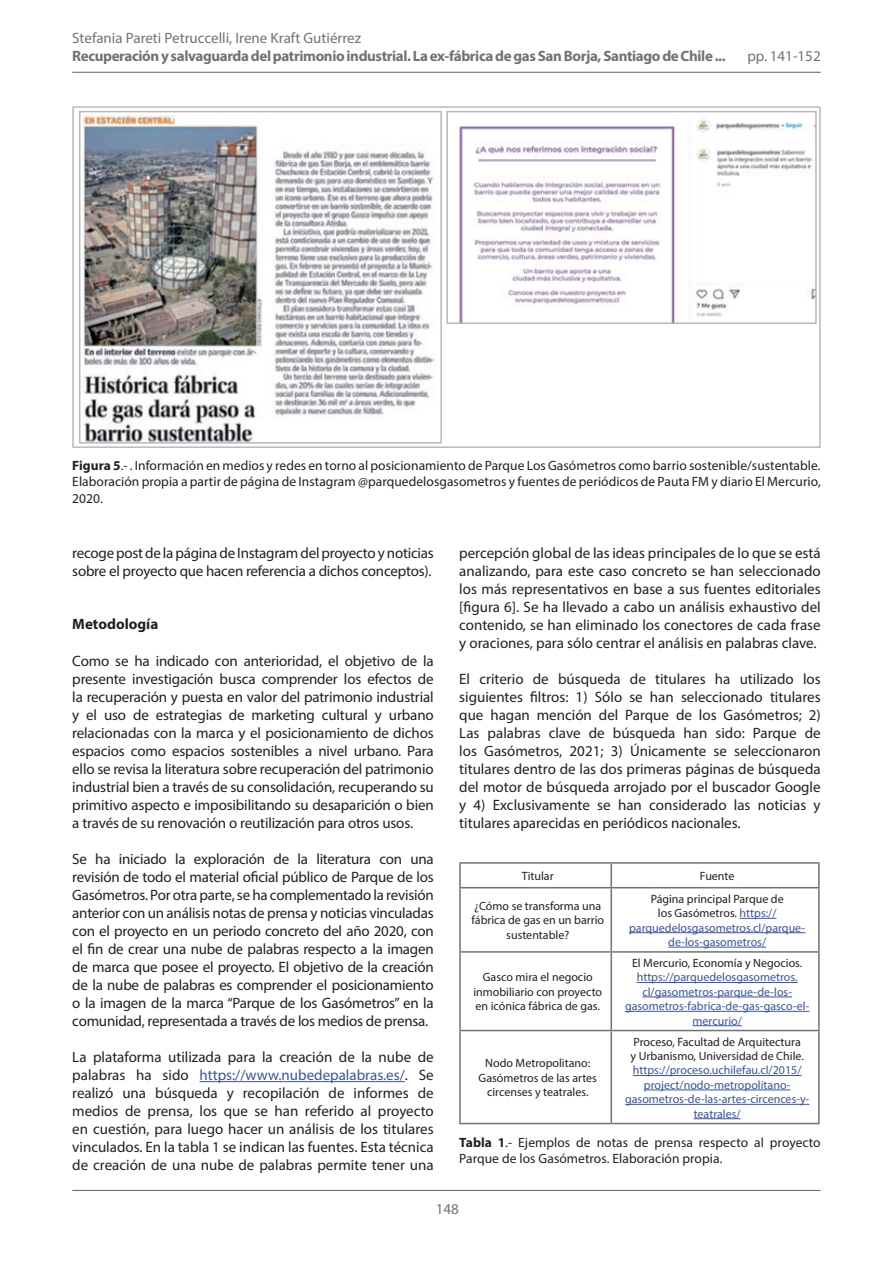
<style>
.page{position:relative;width:893px;height:1263px;background:#fff}
.page>*{position:absolute;margin:0;border:0;box-sizing:border-box;transform-origin:0 0}
.t1{font:15px/18px "Myriad Pro";letter-spacing:-.01em;color:#231f20;text-align:justify}
.t2{font:700 15px "Myriad Pro";letter-spacing:-.025em;color:#717275}
.t3{font:15px "Myriad Pro";color:#717275}
.t4{font:700 15px "Myriad Pro";color:#231f20}
.t5{font:13.5px/16.5px "Myriad Pro";letter-spacing:.005em;color:#231f20;text-align:justify}
.t6{font:12px/14.4px "Myriad Pro";color:#3853a3;text-align:center}
.t7{font:12px/14.4px "Myriad Pro";color:#231f20;text-align:center}
.s1{font-weight:700}
.s2{color:#3853a3}
.s3{color:#231f20}
</style>
<div class="page">
<hr style="left:72px;top:72px;width:749px;height:1px;background:#717275">
<hr style="left:72px;top:1190px;width:749px;height:1px;background:#717275">
<hr style="left:199px;top:1081px;width:206px;height:1px;background:#3853a3">
<img style="left:82px;top:114px;width:353px;height:327px">
<div style="left:79px;top:111px;width:363px;height:333px;border:2px solid #b8b9bc"></div>
<img style="left:459px;top:119px;width:355px;height:202px">
<div style="left:446px;top:111px;width:371px;height:213px;border:2px solid #b8b9bc"></div>
<div style="left:72px;top:106px;width:749px;height:342px;border:2px solid #b8b9bc"></div>
<hr style="left:459px;top:862px;width:152px;height:2px;background:#717275">
<hr style="left:459px;top:864px;width:2px;height:23px;background:#717275">
<hr style="left:611px;top:862px;width:209px;height:2px;background:#717275">
<hr style="left:610px;top:864px;width:2px;height:23px;background:#717275">
<hr style="left:818px;top:864px;width:2px;height:23px;background:#717275">
<hr style="left:459px;top:887px;width:152px;height:1px;background:#717275">
<hr style="left:459px;top:888px;width:2px;height:63px;background:#717275">
<hr style="left:611px;top:887px;width:209px;height:1px;background:#717275">
<hr style="left:610px;top:888px;width:2px;height:63px;background:#717275">
<hr style="left:818px;top:888px;width:2px;height:63px;background:#717275">
<hr style="left:459px;top:951px;width:152px;height:2px;background:#717275">
<hr style="left:459px;top:953px;width:2px;height:77px;background:#717275">
<hr style="left:611px;top:951px;width:209px;height:2px;background:#717275">
<hr style="left:610px;top:953px;width:2px;height:77px;background:#717275">
<hr style="left:818px;top:953px;width:2px;height:77px;background:#717275">
<hr style="left:459px;top:1030px;width:152px;height:1px;background:#717275">
<hr style="left:459px;top:1031px;width:2px;height:92px;background:#717275">
<hr style="left:611px;top:1030px;width:209px;height:1px;background:#717275">
<hr style="left:610px;top:1031px;width:2px;height:92px;background:#717275">
<hr style="left:818px;top:1031px;width:2px;height:92px;background:#717275">
<hr style="left:459px;top:1123px;width:152px;height:1px;background:#717275">
<hr style="left:611px;top:1123px;width:209px;height:1px;background:#717275">
<hr style="left:740px;top:918px;width:36px;height:1px;background:#3853a3">
<hr style="left:629px;top:932px;width:176px;height:1px;background:#3853a3">
<hr style="left:668px;top:947px;width:98px;height:1px;background:#3853a3">
<hr style="left:637px;top:982px;width:161px;height:1px;background:#3853a3">
<hr style="left:642px;top:996px;width:150px;height:1px;background:#3853a3">
<hr style="left:625px;top:1011px;width:184px;height:1px;background:#3853a3">
<hr style="left:693px;top:1025px;width:49px;height:1px;background:#3853a3">
<hr style="left:633px;top:1075px;width:168px;height:1px;background:#3853a3">
<hr style="left:644px;top:1089px;width:146px;height:1px;background:#3853a3">
<hr style="left:625px;top:1104px;width:184px;height:1px;background:#3853a3">
<hr style="left:694px;top:1118px;width:47px;height:1px;background:#3853a3">
<p class="t3" style="left:72px;top:29px;width:290px">Stefania Pareti Petruccelli, Irene Kraft Gutiérrez</p>
<p class="t2" style="left:72px;top:46px;width:655px">Recuperación y salvaguarda del patrimonio industrial. La ex-fábrica de gas San Borja, Santiago de Chile ...</p>
<p class="t3" style="left:747px;top:47px;width:75px">pp. 141-152</p>
<p class="t5" style="left:72px;top:457px;width:750px"><span class="s1">Figura 5</span>.- . Información en medios y redes en torno al posicionamiento de Parque Los Gasómetros como barrio sostenible/sustentable.<br>Elaboración propia a partir de página de Instagram @parquedelosgasometros y fuentes de periódicos de Pauta FM y diario El Mercurio, 2020.</p>
<p class="t1" style="left:72px;top:544px;width:363px">recoge post de la página de Instagram del proyecto y noticias sobre el proyecto que hacen referencia a dichos conceptos).</p>
<p class="t4" style="left:72px;top:614px;width:88px">Metodología</p>
<p class="t1" style="left:72px;top:652px;width:363px">Como se ha indicado con anterioridad, el objetivo de la presente investigación busca comprender los efectos de la recuperación y puesta en valor del patrimonio industrial y el uso de estrategias de marketing cultural y urbano relacionadas con la marca y el posicionamiento de dichos espacios como espacios sostenibles a nivel urbano. Para ello se revisa la literatura sobre recuperación del patrimonio industrial bien a través de su consolidación, recuperando su primitivo aspecto e imposibilitando su desaparición o bien a través de su renovación o reutilización para otros usos.</p>
<p class="t1" style="left:72px;top:850px;width:363px">Se ha iniciado la exploración de la literatura con una revisión de todo el material oficial público de Parque de los Gasómetros. Por otra parte, se ha complementado la revisión anterior con un análisis notas de prensa y noticias vinculadas con el proyecto en un periodo concreto del año 2020, con el fin de crear una nube de palabras respecto a la imagen de marca que posee el proyecto. El objetivo de la creación de la nube de palabras es comprender el posicionamiento o la imagen de la marca “Parque de los Gasómetros” en la comunidad, representada a través de los medios de prensa.</p>
<p class="t1" style="left:72px;top:1048px;width:363px">La plataforma utilizada para la creación de la nube de palabras ha sido <span class="s2">https://www.nubedepalabras.es/</span>. Se realizó una búsqueda y recopilación de informes de medios de prensa, los que se han referido al proyecto en cuestión, para luego hacer un análisis de los titulares vinculados. En la tabla 1 se indican las fuentes. Esta técnica de creación de una nube de palabras permite tener una</p>
<p class="t1" style="left:459px;top:544px;width:363px">percepción global de las ideas principales de lo que se está analizando, para este caso concreto se han seleccionado los más representativos en base a sus fuentes editoriales [figura 6]. Se ha llevado a cabo un análisis exhaustivo del contenido, se han eliminado los conectores de cada frase y oraciones, para sólo centrar el análisis en palabras clave.</p>
<p class="t1" style="left:459px;top:670px;width:363px">El criterio de búsqueda de titulares ha utilizado los siguientes filtros: 1) Sólo se han seleccionado titulares que hagan mención del Parque de los Gasómetros; 2)<br>Las palabras clave de búsqueda han sido: Parque de los Gasómetros, 2021; 3) Únicamente se seleccionaron titulares dentro de las dos primeras páginas de búsqueda del motor de búsqueda arrojado por el buscador Google y 4) Exclusivamente se han considerado las noticias y titulares aparecidas en periódicos nacionales.</p>
<p class="t7" style="left:522px;top:868px;width:33px">Titular</p>
<p class="t7" style="left:700px;top:868px;width:36px">Fuente</p>
<p class="t7" style="left:471px;top:898px;width:134px">¿Cómo se transforma una fábrica de gas en un barrio sustentable?</p>
<p class="t6" style="left:629px;top:891px;width:178px"><span class="s3">Página principal Parque de<br>los Gasómetros.</span> https:// parquedelosgasometros.cl/parque&shy;de-los-gasometros/</p>
<p class="t7" style="left:473px;top:970px;width:130px">Gasco mira el negocio inmobiliario con proyecto en icónica fábrica de gas.</p>
<p class="t7" style="left:632px;top:955px;width:172px">El Mercurio, Economía y Negocios.</p>
<p class="t6" style="left:625px;top:970px;width:186px">https://parquedelosgasometros. cl/gasometros-parque-de-los&shy;gasometros-fabrica-de-gas-gasco-el&shy;mercurio/</p>
<p class="t7" style="left:631px;top:1034px;width:175px;text-align:left">Proceso, Facultad de Arquitectura y Urbanismo, Universidad de Chile.</p>
<p class="t6" style="left:625px;top:1063px;width:186px">https://proceso.uchilefau.cl/2015/ project/nodo-metropolitano&shy;gasometros-de-las-artes-circences-y&shy;teatrales/</p>
<p class="t5" style="left:459px;top:1134px;width:363px"><span class="s1">Tabla 1</span>.- Ejemplos de notas de prensa respecto al proyecto<br>Parque de los Gasómetros. Elaboración propia.</p>
<p class="t7" style="left:478px;top:1056px;width:120px">Nodo Metropolitano:<br>Gasómetros de las artes circenses y teatrales.</p>
<p class="t3" style="left:436px;top:1200px;width:25px">148</p>
</div>
